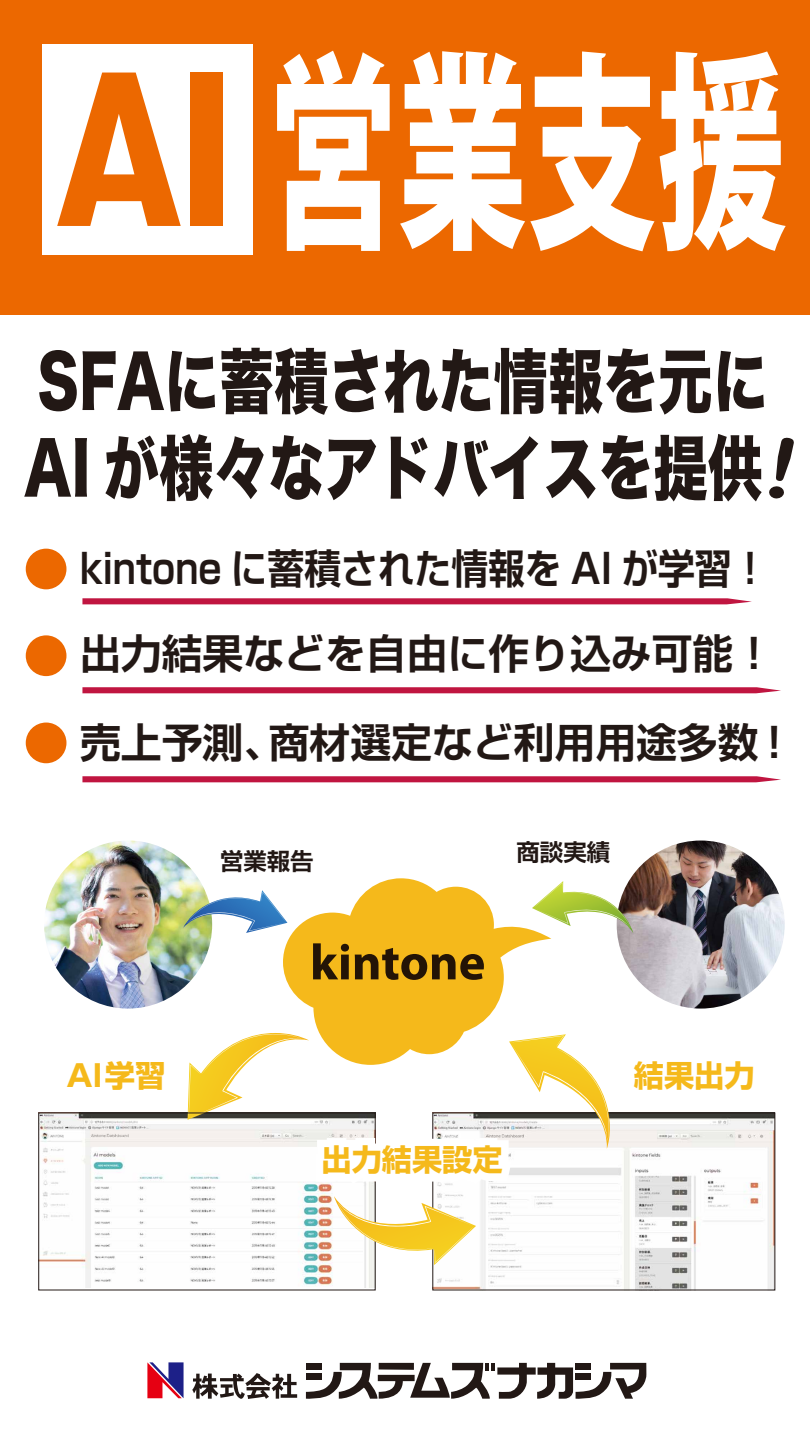
<style>
.page{position:relative;width:810px;height:1440px;background:#fff}
.page>*{position:absolute;margin:0;border:0;box-sizing:border-box;transform-origin:0 0}
.t1{font:800 210px "Koz Go Pr 6 N";color:#fff;scale:.62 1}
.t2{font:70.43px/86.6px "Hira Kaku Std N W8";color:#221815;scale:.78 1}
.t3{font:700 40.8px/88.9px "Shin Go Pr 5 De";color:#221815}
.t4{font:700 40.8px "Shin Go Pr 5 De";color:#221815;scale:.9 1}
.t5{font:700 30.22px "Shin Go Pr 5";color:#f5b91b}
.t6{font:700 23.4px "Shin Go Pr 5 De";color:#221815}
</style>
<div class="page">
<svg style="left:769px;top:437px;width:25px;height:62px"></svg>
<div style="left:26px;top:635px;width:40px;height:41px;background:#ec6800;border-radius:50%"></div>
<div style="left:26px;top:723px;width:40px;height:40px;background:#ec6800;border-radius:50%"></div>
<div style="left:26px;top:549px;width:40px;height:40px;background:#ec6800;border-radius:50%"></div>
<svg style="left:82px;top:598px;width:670px;height:6px;background:#c4244c"></svg>
<svg style="left:82px;top:687px;width:699px;height:6px;background:#c3224b"></svg>
<svg style="left:82px;top:776px;width:699px;height:6px;background:#c3234b"></svg>
<img style="left:40px;top:1115px;width:334px;height:172px">
<img style="left:434px;top:1115px;width:339px;height:173px">
<svg style="left:283px;top:878px;width:268px;height:156px;fill:#f5b91b"></svg>
<svg style="left:313px;top:943px;width:36px;height:36px"></svg>
<svg style="left:355px;top:948px;width:129px;height:32px;background:#906a10"></svg>
<svg style="left:188px;top:1031px;width:121px;height:89px"></svg>
<div style="left:38px;top:1113px;width:338px;height:177px;border:1px solid #221815"></div>
<div style="left:432px;top:1113px;width:343px;height:177px;border:1px solid #221815"></div>
<svg style="left:334px;top:1196px;width:142px;height:69px"></svg>
<img style="left:44px;top:841px;width:168px;height:168px;border-radius:84px">
<svg style="left:183px;top:888px;width:104px;height:45px"></svg>
<img style="left:617px;top:841px;width:168px;height:168px;border-radius:84px">
<svg style="left:532px;top:881px;width:101px;height:52px"></svg>
<svg style="left:316px;top:1034px;width:299px;height:151px"></svg>
<div style="left:0;top:0;width:810px;height:314px;background:#ec6800"></div>
<div style="left:43px;top:45px;width:210px;height:210px;background:#fff"></div>
<svg style="left:57px;top:73px;width:124px;height:153px"></svg>
<div style="left:190px;top:73px;width:33px;height:153px;background:#ec6800"></div>
<svg style="left:147px;top:1362px;width:37px;height:36px"></svg>
<svg style="left:192px;top:1373px;width:105px;height:26px"></svg>
<svg style="left:306px;top:1363px;width:340px;height:36px"></svg>
<h1 class="t1" style="left:268px;top:36px;width:840px">営業支援</h1>
<h2 class="t2" style="left:24px;top:340px;width:955px">SFAに蓄積された情報を元に<br>AI が様々なアドバイスを提供</h2>
<p class="t4" style="left:80px;top:535px;width:766px">kintone に蓄積された情報を AI が学習！</p>
<p class="t3" style="left:80px;top:606px;width:716px">出力結果などを自由に作り込み可能！売上予測、商材選定など利用用途多数！</p>
<p class="t6" style="left:220px;top:842px;width:95px">営業報告</p>
<p class="t6" style="left:517px;top:833px;width:95px">商談実績</p>
<p class="t5" style="left:66px;top:1051px;width:100px">AI学習</p>
<p class="t5" style="left:634px;top:1051px;width:122px">結果出力</p>
<p class="t5" style="left:322px;top:1136px;width:183px">出力結果設定</p>
</div>
